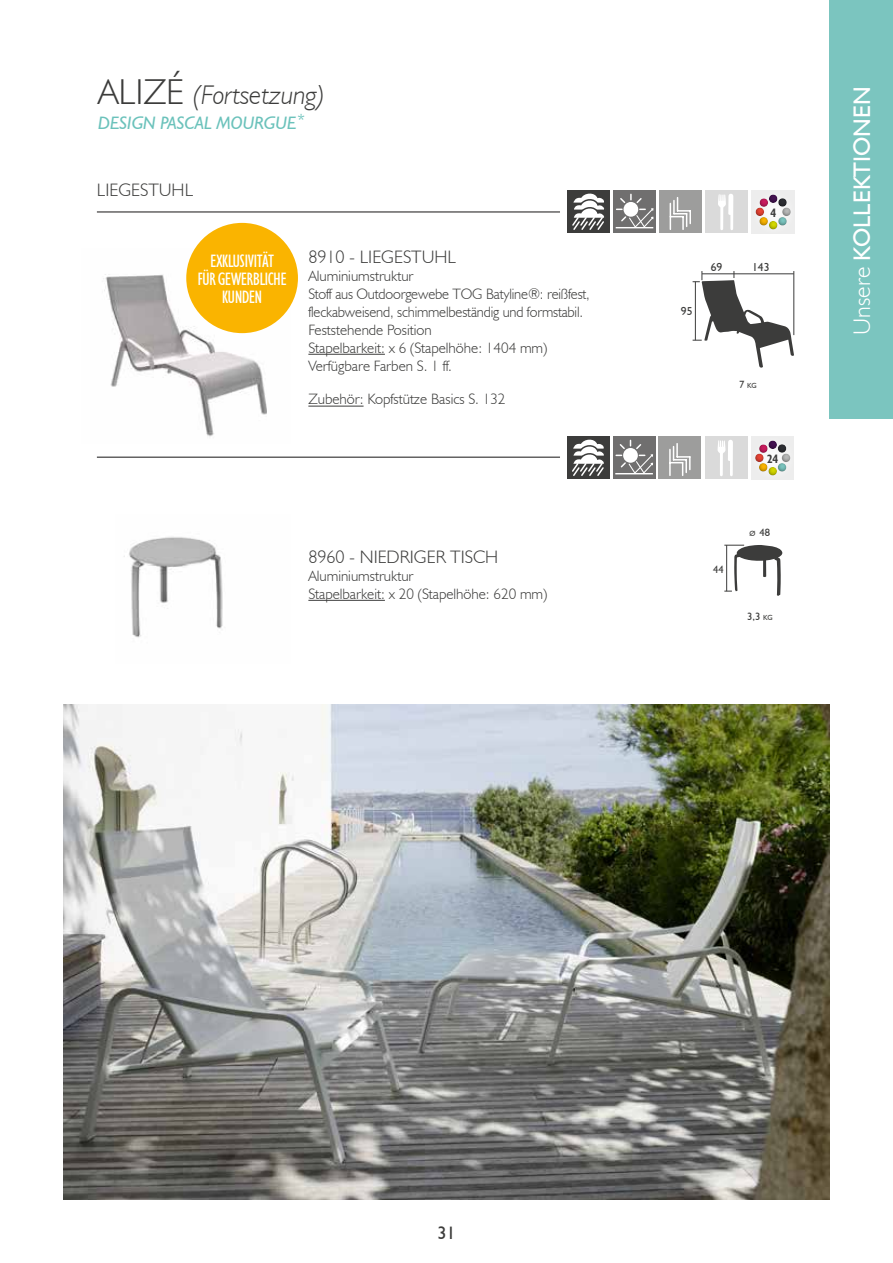
<style>
.page{position:relative;width:893px;height:1263px;background:#fff}
.page>*{position:absolute;margin:0;border:0;box-sizing:border-box;transform-origin:0 0}
.t1{font:italic 300 27px "Humanist 521 BT";color:#3c3c3b}
.t2{font:24px "Humanist 521 BT";color:#fff}
.t3{font:300 18px "Humanist 521 BT";color:#3c3c3b}
.t4{font:condensed 18px/18.1px "Humanist 521 BT";letter-spacing:-.04em;color:#fff;text-align:center}
.t5{font:italic 18px "Humanist 521 BT";color:#6bc2bb}
.t6{font:18px "Humanist 521 BT";color:#3c3c3b}
.t7{font:300 15px/18px "Humanist 521 BT";color:#3c3c3b}
.t8{font:700 condensed 12px "Humanist 521 BT";color:#3c3c3b}
.t9{font:11.55px "Humanist 521 BT";color:#3c3c3b}
.t10{font:10.5px "Humanist 521 BT";color:#3c3c3b}
.t11{font:7.35px "Humanist 521 BT";color:#3c3c3b}
.s1{font-style:normal;font-size:36px}
.s2{font-size:10.5px}
.s3{font-size:7.5px}
.s4{font-size:7.35px}
.s5{font-weight:300}
</style>
<div class="page">
<div style="left:829px;top:0;width:64px;height:418px;background:#7bc5bf"></div>
<hr style="left:308px;top:406px;width:56px;height:1px;background:#3c3c3b">
<img style="left:64px;top:705px;width:765px;height:494px">
<hr style="left:97px;top:456px;width:463px;height:2px;background:#646363">
<hr style="left:308px;top:600px;width:77px;height:1px;background:#3c3c3b">
<img style="left:124px;top:536px;width:99px;height:102px">
<div style="left:567px;top:437px;width:43px;height:42px;background:#3c3c3b"></div>
<svg style="left:572px;top:439px;width:32px;height:37px"></svg>
<div style="left:613px;top:437px;width:42px;height:42px;background:#706f6f"></div>
<svg style="left:616px;top:440px;width:37px;height:33px"></svg>
<hr style="left:615px;top:473px;width:38px;height:1px;background:#fff">
<div style="left:659px;top:437px;width:42px;height:42px;background:#9d9d9c"></div>
<hr style="left:669px;top:449px;width:2px;height:26px;background:#fff">
<svg style="left:670px;top:444px;width:21px;height:31px"></svg>
<div style="left:705px;top:437px;width:43px;height:42px;background:#dadada"></div>
<svg style="left:717px;top:440px;width:16px;height:36px"></svg>
<svg style="left:724px;top:545px;width:59px;height:51px"></svg>
<hr style="left:726px;top:545px;width:1px;height:46px;background:#3c3c3b">
<div style="left:752px;top:191px;width:42px;height:42px;background:#ededed"></div>
<svg style="left:753px;top:191px;width:42px;height:43px"></svg>
<img style="left:103px;top:249px;width:188px;height:188px">
<hr style="left:97px;top:211px;width:463px;height:2px;background:#646363">
<div style="left:567px;top:191px;width:43px;height:42px;background:#3c3c3b"></div>
<svg style="left:572px;top:193px;width:33px;height:37px"></svg>
<div style="left:613px;top:191px;width:43px;height:42px;background:#706f6f"></div>
<svg style="left:617px;top:194px;width:36px;height:33px"></svg>
<hr style="left:616px;top:227px;width:37px;height:1px;background:#fff">
<div style="left:659px;top:191px;width:43px;height:42px;background:#9d9d9c"></div>
<svg style="left:670px;top:198px;width:21px;height:31px"></svg>
<div style="left:705px;top:191px;width:43px;height:42px;background:#dadada"></div>
<svg style="left:718px;top:194px;width:15px;height:36px"></svg>
<hr style="left:308px;top:354px;width:77px;height:1px;background:#3c3c3b">
<hr style="left:794px;top:271px;width:1px;height:64px;background:#3c3c3b">
<svg style="left:693px;top:271px;width:101px;height:97px"></svg>
<div style="left:751px;top:437px;width:43px;height:42px;background:#ededed"></div>
<svg style="left:752px;top:440px;width:42px;height:40px"></svg>
<div style="left:186px;top:223px;width:112px;height:110px;background:#fab400;border-radius:50%"></div>
<h1 class="t1" style="left:98px;top:78px;width:228px"><span class="s1">ALIZÉ</span> (Fortsetzung)</h1>
<p class="t5" style="left:98px;top:112px;width:208px">DESIGN PASCAL MOURGUE<sup>*</sup></p>
<p class="t3" style="left:97px;top:179px;width:98px">LIEGESTUHL</p>
<p class="t4" style="left:197px;top:251px;width:91px">EXKLUSIVITÄT<br>FÜR GEWERBLICHE<br>KUNDEN</p>
<p class="t3" style="left:308px;top:245px;width:149px">8910 - LIEGESTUHL</p>
<p class="t7" style="left:308px;top:266px;width:283px">Aluminiumstruktur<br>Stoff aus Outdoorgewebe TOG Batyline®: reißfest, fleckabweisend, schimmelbeständig und formstabil.<br>Feststehende Position<br>Stapelbarkeit: x 6 (Stapelhöhe: 1404 mm)<br>Verfügbare Farben S. 1 ff.</p>
<p class="t7" style="left:308px;top:390px;width:199px">Zubehör: Kopfstütze Basics S. 132</p>
<p class="t3" style="left:308px;top:545px;width:191px">8960 - NIEDRIGER TISCH</p>
<p class="t7" style="left:308px;top:566px;width:240px">Aluminiumstruktur<br>Stapelbarkeit: x 20 (Stapelhöhe: 620 mm)</p>
<p class="t9" style="left:681px;top:304px;width:13px">95</p>
<p class="t9" style="left:711px;top:260px;width:13px">69</p>
<p class="t8" style="left:770px;top:205px;width:7px">4</p>
<p class="t9" style="left:752px;top:260px;width:19px">143</p>
<p class="t11" style="left:739px;top:381px;width:19px"><span class="s2">7</span> kg</p>
<p class="t8" style="left:767px;top:451px;width:13px">24</p>
<p class="t10" style="left:713px;top:563px;width:12px">44</p>
<p class="t10" style="left:749px;top:526px;width:22px"><span class="s3">Ø</span> 48</p>
<p class="t10" style="left:747px;top:609px;width:27px">3,3 <span class="s4">kg</span></p>
<h2 class="t2" style="left:847px;top:335px;width:250px;rotate:-90deg"><span class="s5">Unsere</span> KOLLEKTIONEN</h2>
<p class="t6" style="left:437px;top:1222px;width:20px">31</p>
</div>
